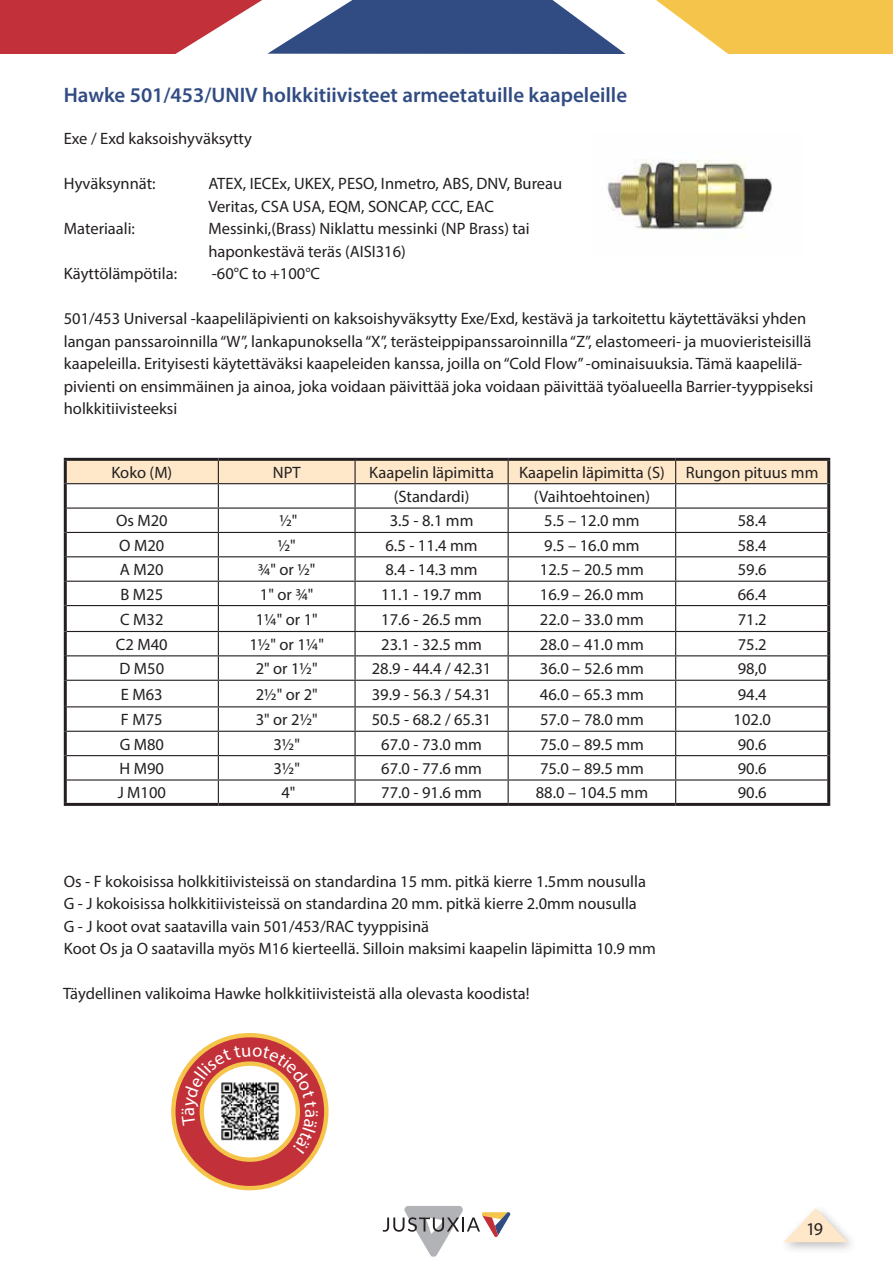
<style>
.page{position:relative;width:893px;height:1263px;background:#fff}
.page>*{position:absolute;margin:0;border:0;box-sizing:border-box;transform-origin:0 0}
.t1{font:600 21px "Myriad Pro";color:#314c83}
.t2{font:18px "Myriad Pro";color:#231f20}
.t3{font:16.5px/22.5px "Myriad Pro";color:#231f20}
.t4{font:700 7.2px "Aptos";color:#000}
</style>
<div class="page">
<svg style="left:383px;top:1206px;width:127px;height:50px"></svg>
<svg style="left:656px;top:0;width:237px;height:54px"></svg>
<svg style="left:0;top:0;width:626px;height:54px"></svg>
<div style="left:779px;top:1203px;width:79px;height:51px;background:#231f20;opacity:.3"></div>
<svg style="left:784px;top:1208px;width:64px;height:34px"></svg>
<img style="left:607px;top:159px;width:165px;height:79px">
<svg style="left:67px;top:461px;width:760px;height:342px"></svg>
<hr style="left:64px;top:458px;width:154px;height:3px;background:#231f20">
<hr style="left:64px;top:461px;width:3px;height:23px;background:#231f20">
<hr style="left:218px;top:458px;width:137px;height:3px;background:#231f20">
<hr style="left:355px;top:458px;width:153px;height:3px;background:#231f20">
<hr style="left:508px;top:458px;width:168px;height:3px;background:#231f20">
<hr style="left:676px;top:458px;width:154px;height:3px;background:#231f20">
<hr style="left:827px;top:461px;width:3px;height:23px;background:#231f20">
<hr style="left:64px;top:484px;width:3px;height:24px;background:#231f20">
<hr style="left:827px;top:484px;width:3px;height:24px;background:#231f20">
<hr style="left:64px;top:508px;width:3px;height:24px;background:#231f20">
<hr style="left:827px;top:508px;width:3px;height:24px;background:#231f20">
<hr style="left:64px;top:532px;width:3px;height:25px;background:#231f20">
<hr style="left:827px;top:532px;width:3px;height:25px;background:#231f20">
<hr style="left:64px;top:557px;width:3px;height:24px;background:#231f20">
<hr style="left:827px;top:557px;width:3px;height:24px;background:#231f20">
<hr style="left:64px;top:581px;width:3px;height:25px;background:#231f20">
<hr style="left:827px;top:581px;width:3px;height:25px;background:#231f20">
<hr style="left:64px;top:606px;width:3px;height:25px;background:#231f20">
<hr style="left:827px;top:606px;width:3px;height:25px;background:#231f20">
<hr style="left:64px;top:631px;width:3px;height:25px;background:#231f20">
<hr style="left:827px;top:631px;width:3px;height:25px;background:#231f20">
<hr style="left:64px;top:656px;width:3px;height:24px;background:#231f20">
<hr style="left:827px;top:656px;width:3px;height:24px;background:#231f20">
<hr style="left:64px;top:680px;width:3px;height:27px;background:#231f20">
<hr style="left:827px;top:680px;width:3px;height:27px;background:#231f20">
<hr style="left:64px;top:707px;width:3px;height:24px;background:#231f20">
<hr style="left:827px;top:707px;width:3px;height:24px;background:#231f20">
<hr style="left:64px;top:731px;width:3px;height:25px;background:#231f20">
<hr style="left:827px;top:731px;width:3px;height:25px;background:#231f20">
<hr style="left:64px;top:756px;width:3px;height:24px;background:#231f20">
<hr style="left:827px;top:756px;width:3px;height:24px;background:#231f20">
<hr style="left:64px;top:780px;width:3px;height:23px;background:#231f20">
<hr style="left:827px;top:780px;width:3px;height:23px;background:#231f20">
<hr style="left:64px;top:803px;width:154px;height:3px;background:#231f20">
<hr style="left:218px;top:803px;width:137px;height:3px;background:#231f20">
<hr style="left:355px;top:803px;width:153px;height:3px;background:#231f20">
<hr style="left:508px;top:803px;width:168px;height:3px;background:#231f20">
<hr style="left:676px;top:803px;width:154px;height:3px;background:#231f20">
<svg style="left:173px;top:1035px;width:153px;height:153px;background:#cb4e40"></svg>
<div style="left:171px;top:1033px;width:157px;height:157px;border:4px solid #f5c44b;border-radius:50%"></div>
<svg style="left:182px;top:1045px;width:136px;height:109px"></svg>
<p class="t1" style="left:64px;top:82px;width:565px">Hawke 501/453/UNIV holkkitiivisteet armeetatuille kaapeleille</p>
<p class="t3" style="left:64px;top:127px;width:190px">Exe / Exd kaksoishyväksytty</p>
<p class="t3" style="left:64px;top:172px;width:93px">Hyväksynnät:</p>
<p class="t3" style="left:208px;top:172px;width:355px">ATEX, IECEx, UKEX, PESO, Inmetro, ABS, DNV, Bureau<br>Veritas, CSA USA, EQM, SONCAP, CCC, EAC</p>
<p class="t3" style="left:64px;top:217px;width:73px">Materiaali:</p>
<p class="t3" style="left:208px;top:217px;width:323px">Messinki,(Brass) Niklattu messinki (NP Brass) tai haponkestävä teräs (AISI316)</p>
<p class="t3" style="left:64px;top:262px;width:115px">Käyttölämpötila:</p>
<p class="t3" style="left:212px;top:262px;width:110px">-60°C to +100°C</p>
<p class="t3" style="left:64px;top:307px;width:751px">501/453 Universal -kaapeliläpivienti on kaksoishyväksytty Exe/Exd, kestävä ja tarkoitettu käytettäväksi yhden langan panssaroinnilla “W”, lankapunoksella “X”, terästeippipanssaroinnilla “Z”, elastomeeri- ja muovieristeisillä kaapeleilla. Erityisesti käytettäväksi kaapeleiden kanssa, joilla on “Cold Flow” -ominaisuuksia. Tämä kaapelilä&shy;pivienti on ensimmäinen ja ainoa, joka voidaan päivittää joka voidaan päivittää työalueella Barrier-tyyppiseksi holkkitiivisteeksi</p>
<p class="t3" style="left:111px;top:461px;width:62px">Koko (M)</p>
<p class="t3" style="left:273px;top:461px;width:29px">NPT</p>
<p class="t3" style="left:369px;top:461px;width:126px">Kaapelin läpimitta</p>
<p class="t3" style="left:519px;top:461px;width:147px">Kaapelin läpimitta (S)</p>
<p class="t3" style="left:686px;top:461px;width:134px">Rungon pituus mm</p>
<p class="t3" style="left:394px;top:485px;width:77px">(Standardi)</p>
<p class="t3" style="left:534px;top:485px;width:118px">(Vaihtoehtoinen)</p>
<p class="t3" style="left:116px;top:509px;width:53px">Os M20</p>
<p class="t3" style="left:279px;top:509px;width:20px">½"</p>
<p class="t3" style="left:390px;top:509px;width:85px">3.5 - 8.1 mm</p>
<p class="t3" style="left:544px;top:509px;width:97px">5.5 – 12.0 mm</p>
<p class="t3" style="left:738px;top:509px;width:30px">58.4</p>
<p class="t3" style="left:119px;top:534px;width:47px">O M20</p>
<p class="t3" style="left:278px;top:534px;width:20px">½"</p>
<p class="t3" style="left:385px;top:534px;width:94px">6.5 - 11.4 mm</p>
<p class="t3" style="left:544px;top:534px;width:97px">9.5 – 16.0 mm</p>
<p class="t3" style="left:738px;top:534px;width:30px">58.4</p>
<p class="t3" style="left:120px;top:558px;width:45px">A M20</p>
<p class="t3" style="left:258px;top:558px;width:59px">¾" or ½"</p>
<p class="t3" style="left:385px;top:558px;width:94px">8.4 - 14.3 mm</p>
<p class="t3" style="left:540px;top:558px;width:105px">12.5 – 20.5 mm</p>
<p class="t3" style="left:738px;top:558px;width:30px">59.6</p>
<p class="t3" style="left:121px;top:582px;width:44px">B M25</p>
<p class="t3" style="left:260px;top:582px;width:55px">1" or ¾"</p>
<p class="t3" style="left:381px;top:582px;width:102px">11.1 - 19.7 mm</p>
<p class="t3" style="left:540px;top:582px;width:105px">16.9 – 26.0 mm</p>
<p class="t3" style="left:738px;top:582px;width:30px">66.4</p>
<p class="t3" style="left:120px;top:608px;width:45px">C M32</p>
<p class="t3" style="left:256px;top:608px;width:64px">1¼" or 1"</p>
<p class="t3" style="left:381px;top:608px;width:102px">17.6 - 26.5 mm</p>
<p class="t3" style="left:540px;top:608px;width:105px">22.0 – 33.0 mm</p>
<p class="t3" style="left:738px;top:608px;width:30px">71.2</p>
<p class="t3" style="left:116px;top:633px;width:53px">C2 M40</p>
<p class="t3" style="left:249px;top:633px;width:76px">1½" or 1¼"</p>
<p class="t3" style="left:381px;top:633px;width:102px">23.1 - 32.5 mm</p>
<p class="t3" style="left:540px;top:633px;width:105px">28.0 – 41.0 mm</p>
<p class="t3" style="left:738px;top:633px;width:30px">75.2</p>
<p class="t3" style="left:119px;top:657px;width:46px">D M50</p>
<p class="t3" style="left:256px;top:657px;width:64px">2" or 1½"</p>
<p class="t3" style="left:372px;top:657px;width:121px">28.9 - 44.4 / 42.31</p>
<p class="t3" style="left:540px;top:657px;width:105px">36.0 – 52.6 mm</p>
<p class="t3" style="left:738px;top:657px;width:30px">98,0</p>
<p class="t3" style="left:121px;top:683px;width:43px">E M63</p>
<p class="t3" style="left:256px;top:683px;width:64px">2½" or 2"</p>
<p class="t3" style="left:372px;top:683px;width:121px">39.9 - 56.3 / 54.31</p>
<p class="t3" style="left:540px;top:683px;width:105px">46.0 – 65.3 mm</p>
<p class="t3" style="left:738px;top:683px;width:30px">94.4</p>
<p class="t3" style="left:121px;top:708px;width:43px">F M75</p>
<p class="t3" style="left:256px;top:708px;width:64px">3" or 2½"</p>
<p class="t3" style="left:372px;top:708px;width:121px">50.5 - 68.2 / 65.31</p>
<p class="t3" style="left:540px;top:708px;width:105px">57.0 – 78.0 mm</p>
<p class="t3" style="left:734px;top:708px;width:39px">102.0</p>
<p class="t3" style="left:120px;top:732px;width:46px">G M80</p>
<p class="t3" style="left:273px;top:732px;width:28px">3½"</p>
<p class="t3" style="left:381px;top:732px;width:102px">67.0 - 73.0 mm</p>
<p class="t3" style="left:540px;top:732px;width:105px">75.0 – 89.5 mm</p>
<p class="t3" style="left:738px;top:732px;width:30px">90.6</p>
<p class="t3" style="left:120px;top:757px;width:46px">H M90</p>
<p class="t3" style="left:273px;top:757px;width:28px">3½"</p>
<p class="t3" style="left:381px;top:757px;width:102px">67.0 - 77.6 mm</p>
<p class="t3" style="left:540px;top:757px;width:105px">75.0 – 89.5 mm</p>
<p class="t3" style="left:738px;top:757px;width:30px">90.6</p>
<p class="t3" style="left:118px;top:781px;width:50px">J M100</p>
<p class="t3" style="left:281px;top:781px;width:16px">4"</p>
<p class="t3" style="left:381px;top:781px;width:102px">77.0 - 91.6 mm</p>
<p class="t3" style="left:536px;top:781px;width:114px">88.0 – 104.5 mm</p>
<p class="t3" style="left:738px;top:781px;width:30px">90.6</p>
<p class="t3" style="left:64px;top:869px;width:594px">Os - F kokoisissa holkkitiivisteissä on standardina 15 mm. pitkä kierre 1.5mm nousulla G - J kokoisissa holkkitiivisteissä on standardina 20 mm. pitkä kierre 2.0mm nousulla<br>G - J koot ovat saatavilla vain 501/453/RAC tyyppisinä<br>Koot Os ja O saatavilla myös M16 kierteellä. Silloin maksimi kaapelin läpimitta 10.9 mm</p>
<p class="t3" style="left:63px;top:982px;width:468px">Täydellinen valikoima Hawke holkkitiivisteistä alla olevasta koodista!</p>
<p class="t4" style="left:217px;top:915px;width:125px">HAWKE 475 ATEX Sulkutulppa, metalli</p>
<p class="t4" style="left:217px;top:945px;width:130px">HAWKE 476 ATEX muuntoholkit, metalli</p>
<p class="t4" style="left:217px;top:989px;width:161px">Hawke 501/421 holkkitiivisteet muovikaapelelille</p>
<p class="t2" style="left:806px;top:1218px;width:19px">19</p>
</div>
